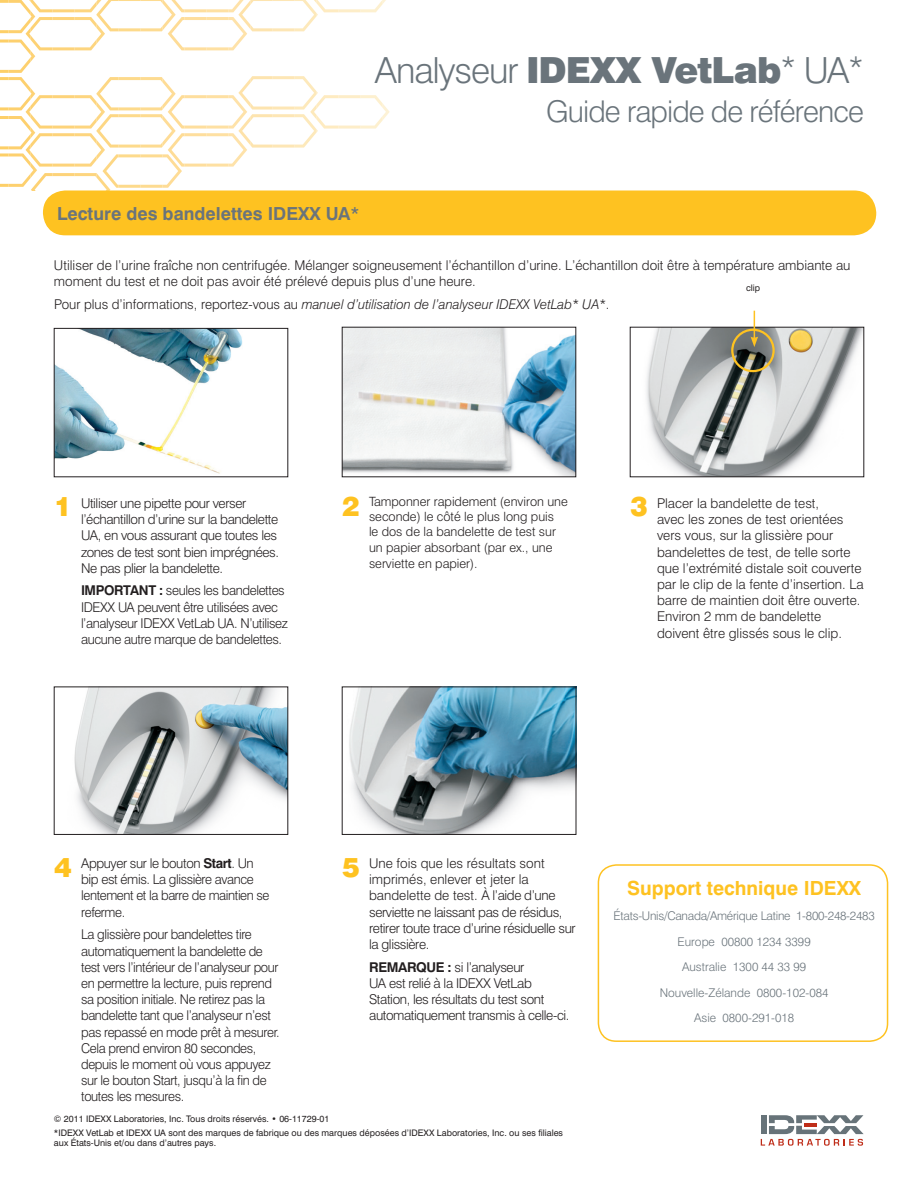
<style>
.page{position:relative;width:918px;height:1188px;background:#fff}
.page>*{position:absolute;margin:0;border:0;box-sizing:border-box;transform-origin:0 0}
.t1{font:300 36px "Swiss 721 BT";letter-spacing:-.03em;color:#6a747b}
.t2{font:300 30px "Swiss 721 BT";letter-spacing:-.03em;color:#6a747b}
.t3{font:900 27px "Swiss 721 BT";color:#fec221}
.t4{font:700 19.5px "Swiss 721 BT";color:#fec221}
.t5{font:700 18px "Swiss 721 BT";color:#6a747b}
.t6{font:300 13.5px/16.2px "Swiss 721 BT";letter-spacing:-.03em;color:#231f20}
.t7{font:300 13.5px/16.2px "Swiss 721 BT";color:#231f20}
.t8{font:italic 300 13.5px "Swiss 721 BT";color:#231f20}
.t9{font:300 12.75px/15.6px "Swiss 721 BT";color:#231f20}
.t10{font:300 12px/25.5px "Swiss 721 BT";color:#6a747b;text-align:center}
.t11{font:9px/13.8px "Swiss 721 BT";color:#231f20}
.s1{font-weight:900}
.s2{font-size:31.5px}
.s3{font-weight:400}
.s4{font-style:normal}
.s5{font-weight:700}
</style>
<div class="page">
<svg style="left:361px;top:0;width:29px;height:129px"></svg>
<hr style="left:339px;top:9px;width:22px;height:3px;background:#fdedc8">
<hr style="left:339px;top:95px;width:22px;height:3px;background:#fdedc8">
<hr style="left:339px;top:126px;width:22px;height:3px;background:#fdedc8">
<svg style="left:229px;top:0;width:110px;height:167px"></svg>
<hr style="left:207px;top:9px;width:22px;height:3px;background:#fee0a2">
<hr style="left:207px;top:17px;width:22px;height:3px;background:#fee0a2">
<hr style="left:207px;top:47px;width:22px;height:3px;background:#fee0a2">
<hr style="left:207px;top:95px;width:22px;height:3px;background:#fee0a2">
<hr style="left:207px;top:126px;width:22px;height:3px;background:#fee0a2">
<hr style="left:207px;top:133px;width:22px;height:3px;background:#fee0a2">
<hr style="left:207px;top:164px;width:22px;height:3px;background:#fee0a2">
<svg style="left:75px;top:0;width:132px;height:190px"></svg>
<hr style="left:53px;top:9px;width:22px;height:3px;background:#fdd37a">
<hr style="left:53px;top:17px;width:22px;height:3px;background:#fdd37a">
<hr style="left:53px;top:47px;width:22px;height:3px;background:#fdd37a">
<hr style="left:53px;top:95px;width:22px;height:3px;background:#fdd37a">
<hr style="left:53px;top:126px;width:22px;height:3px;background:#fdd37a">
<hr style="left:53px;top:133px;width:22px;height:3px;background:#fdd37a">
<hr style="left:53px;top:164px;width:22px;height:3px;background:#fdd37a">
<hr style="left:53px;top:173px;width:22px;height:3px;background:#fdd37a">
<svg style="left:0;top:0;width:53px;height:191px"></svg>
<img style="left:56px;top:330px;width:187px;height:144px">
<div style="left:54px;top:328px;width:234px;height:149px;border:1px solid #231f20"></div>
<div style="left:44px;top:191px;width:832px;height:44px;background:#fec221;border-radius:22px"></div>
<div style="left:43px;top:190px;width:833px;height:45px;border:2px solid #fec221;border-radius:22px"></div>
<img style="left:344px;top:329px;width:230px;height:146px">
<img style="left:646px;top:329px;width:216px;height:146px">
<img style="left:74px;top:689px;width:212px;height:144px">
<div style="left:54px;top:687px;width:234px;height:148px;border:1px solid #231f20"></div>
<img style="left:349px;top:689px;width:225px;height:144px">
<div style="left:342px;top:687px;width:234px;height:148px;border:1px solid #231f20"></div>
<svg style="left:761px;top:1115px;width:103px;height:31px"></svg>
<div style="left:731px;top:329px;width:44px;height:43px;border:2px solid #fec221;border-radius:50%"></div>
<svg style="left:751px;top:311px;width:7px;height:36px"></svg>
<div style="left:598px;top:864px;width:290px;height:178px;border:2px solid #fec221;border-radius:18px"></div>
<h1 class="t1" style="left:375px;top:48px;width:491px">Analyseur <span class="s1">IDEXX VetLab</span><span class="s2">*</span> UA<span class="s2">*</span></h1>
<h2 class="t2" style="left:546px;top:93px;width:319px">Guide rapide de référence</h2>
<h3 class="t5" style="left:57px;top:203px;width:304px">Lecture des bandelettes IDEXX UA<span class="s3">*</span></h3>
<p class="t7" style="left:54px;top:257px;width:798px">Utiliser de l’urine fraîche non centrifugée. Mélanger soigneusement l’échantillon d’urine. L’échantillon doit être à température ambiante au moment du test et ne doit pas avoir été prélevé depuis plus d’une heure.</p>
<p class="t8" style="left:54px;top:296px;width:557px"><span class="s4">Pour plus d’informations, reportez-vous au</span> manuel d’utilisation de l’analyseur IDEXX VetLab* UA*<span class="s4">.</span></p>
<p class="t11" style="left:746px;top:281px;width:16px">clip</p>
<h3 class="t3" style="left:54px;top:490px;width:19px">1</h3>
<h3 class="t3" style="left:342px;top:490px;width:19px">2</h3>
<h3 class="t3" style="left:630px;top:490px;width:19px">3</h3>
<p class="t9" style="left:369px;top:493px;width:200px">Tamponner rapidement (environ une seconde) le côté le plus long puis<br>le dos de la bandelette de test sur un papier absorbant (par ex., une serviette en papier).</p>
<p class="t7" style="left:657px;top:495px;width:208px">Placer la bandelette de test,<br>avec les zones de test orientées vers vous, sur la glissière pour bandelettes de test, de telle sorte que l’extrémité distale soit couverte par le clip de la fente d’insertion. La barre de maintien doit être ouverte.<br>Environ 2 mm de bandelette doivent être glissés sous le clip.</p>
<p class="t6" style="left:81px;top:495px;width:200px">Utiliser une pipette pour verser l’échantillon d’urine sur la bandelette UA, en vous assurant que toutes les zones de test sont bien imprégnées.<br>Ne pas plier la bandelette.</p>
<p class="t6" style="left:81px;top:582px;width:208px"><span class="s5">IMPORTANT :</span> seules les bandelettes IDEXX UA peuvent être utilisées avec l’analyseur IDEXX VetLab UA. N’utilisez aucune autre marque de bandelettes.</p>
<p class="t6" style="left:81px;top:855px;width:190px">Appuyer sur le bouton <span class="s5">Start</span>. Un bip est émis. La glissière avance lentement et la barre de maintien se referme.</p>
<p class="t6" style="left:81px;top:926px;width:200px">La glissière pour bandelettes tire automatiquement la bandelette de test vers l’intérieur de l’analyseur pour en permettre la lecture, puis reprend sa position initiale. Ne retirez pas la bandelette tant que l’analyseur n’est pas repassé en mode prêt à mesurer.<br>Cela prend environ 80 secondes, depuis le moment où vous appuyez sur le bouton Start, jusqu’à la fin de toutes les mesures.</p>
<h3 class="t3" style="left:54px;top:851px;width:19px">4</h3>
<h3 class="t3" style="left:342px;top:851px;width:19px">5</h3>
<p class="t6" style="left:369px;top:855px;width:208px">Une fois que les résultats sont imprimés, enlever et jeter la bandelette de test. À l’aide d’une serviette ne laissant pas de résidus, retirer toute trace d’urine résiduelle sur la glissière.</p>
<p class="t6" style="left:369px;top:959px;width:202px"><span class="s5">REMARQUE :</span> si l’analyseur<br>UA est relié à la IDEXX VetLab<br>Station, les résultats du test sont automatiquement transmis à celle-ci.</p>
<p class="t11" style="left:54px;top:1112px;width:511px">© 2011 IDEXX Laboratories, Inc. Tous droits réservés. • 06-11729-01<br>*IDEXX VetLab et IDEXX UA sont des marques de fabrique ou des marques déposées d’IDEXX Laboratories, Inc. ou ses filiales</p>
<p class="t11" style="left:54px;top:1136px;width:164px">aux États-Unis et/ou dans d’autres pays.</p>
<h3 class="t4" style="left:627px;top:876px;width:235px">Support technique IDEXX</h3>
<p class="t10" style="left:614px;top:903px;width:263px">États-Unis/Canada/Amérique Latine 1-800-248-2483<br>Europe 00800 1234 3399<br>Australie 1300 44 33 99<br>Nouvelle-Zélande 0800-102-084<br>Asie 0800-291-018</p>
</div>
